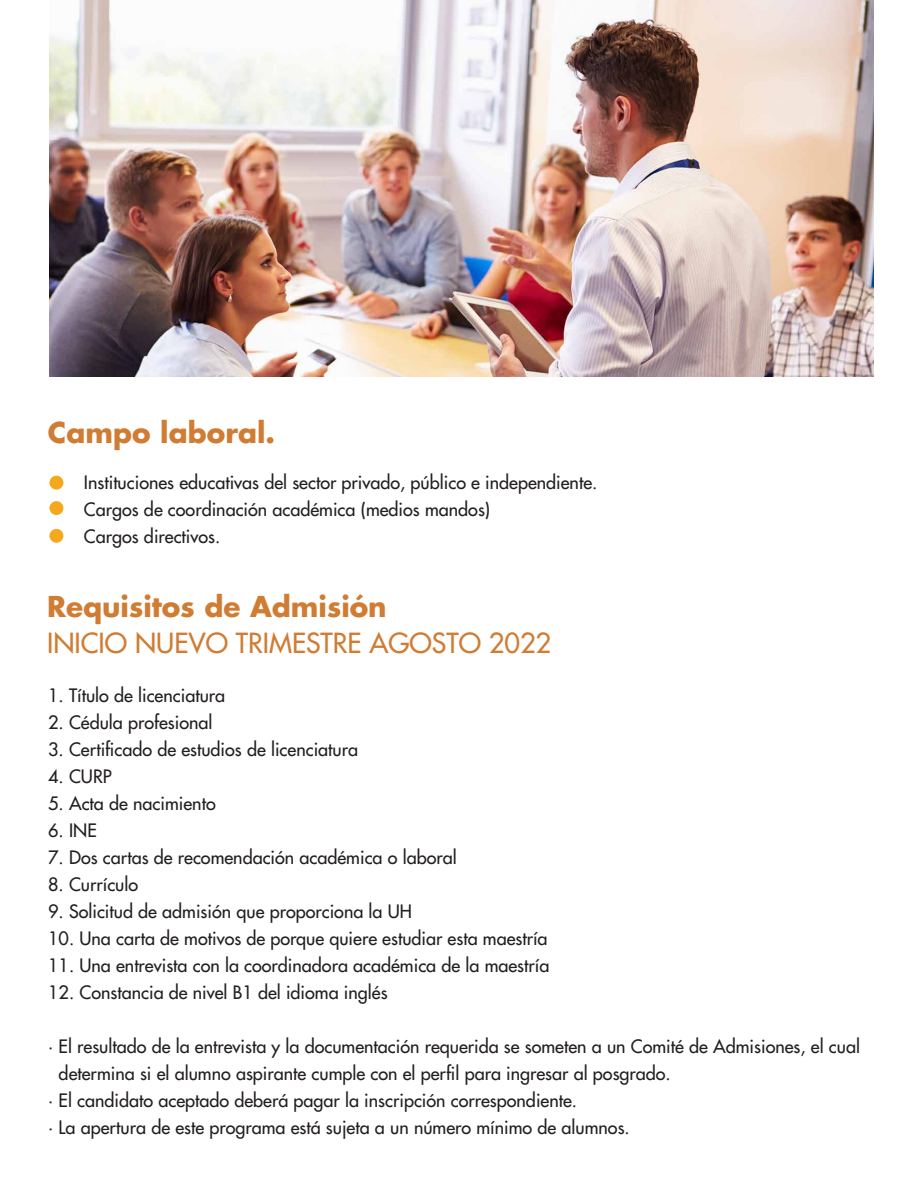
<style>
.page{position:relative;width:918px;height:1188px;background:#fff}
.page>*{position:absolute;margin:0;border:0;box-sizing:border-box;transform-origin:0 0}
.t1{font:700 27.9px "Futura Std";color:#d07c32}
.t2{font:500 27px "Futura Std";color:#d07c32}
.t3{font:500 18px/27px "Futura Std";color:#231f20}
</style>
<div class="page">
<img style="left:49px;top:0;width:824px;height:377px">
<div style="left:49px;top:476px;width:14px;height:14px;background:#f5a81c;border-radius:50%"></div>
<div style="left:49px;top:501px;width:14px;height:14px;background:#f5a81c;border-radius:50%"></div>
<div style="left:49px;top:529px;width:14px;height:14px;background:#f5a81c;border-radius:50%"></div>
<h1 class="t1" style="left:48px;top:414px;width:229px">Campo laboral.</h1>
<p class="t3" style="left:84px;top:469px;width:515px">Instituciones educativas del sector privado, público e independiente.<br>Cargos de coordinación académica (medios mandos)<br>Cargos directivos.</p>
<h1 class="t1" style="left:47px;top:588px;width:341px">Requisitos de Admisión</h1>
<h2 class="t2" style="left:47px;top:626px;width:506px">INICIO NUEVO TRIMESTRE AGOSTO 2022</h2>
<p class="t3" style="left:48px;top:682px;width:178px">1. Título de licenciatura</p>
<p class="t3" style="left:48px;top:709px;width:166px">2. Cédula profesional</p>
<p class="t3" style="left:48px;top:736px;width:311px">3. Certificado de estudios de licenciatura</p>
<p class="t3" style="left:48px;top:763px;width:65px">4. CURP</p>
<p class="t3" style="left:48px;top:790px;width:169px">5. Acta de nacimiento</p>
<p class="t3" style="left:48px;top:817px;width:50px">6. INE</p>
<p class="t3" style="left:48px;top:844px;width:410px">7. Dos cartas de recomendación académica o laboral</p>
<p class="t3" style="left:48px;top:871px;width:91px">8. Currículo</p>
<p class="t3" style="left:48px;top:898px;width:365px">9. Solicitud de admisión que proporciona la UH</p>
<p class="t3" style="left:48px;top:925px;width:501px">10. Una carta de motivos de porque quiere estudiar esta maestría</p>
<p class="t3" style="left:48px;top:952px;width:503px">11. Una entrevista con la coordinadora académica de la maestría</p>
<p class="t3" style="left:48px;top:979px;width:341px">12. Constancia de nivel B1 del idioma inglés</p>
<p class="t3" style="left:48px;top:1033px;width:813px">· El resultado de la entrevista y la documentación requerida se someten a un Comité de Admisiones, el cual</p>
<p class="t3" style="left:59px;top:1060px;width:614px">determina si el alumno aspirante cumple con el perfil para ingresar al posgrado.</p>
<p class="t3" style="left:48px;top:1087px;width:530px">· El candidato aceptado deberá pagar la inscripción correspondiente.</p>
<p class="t3" style="left:48px;top:1114px;width:583px">· La apertura de este programa está sujeta a un número mínimo de alumnos.</p>
</div>
